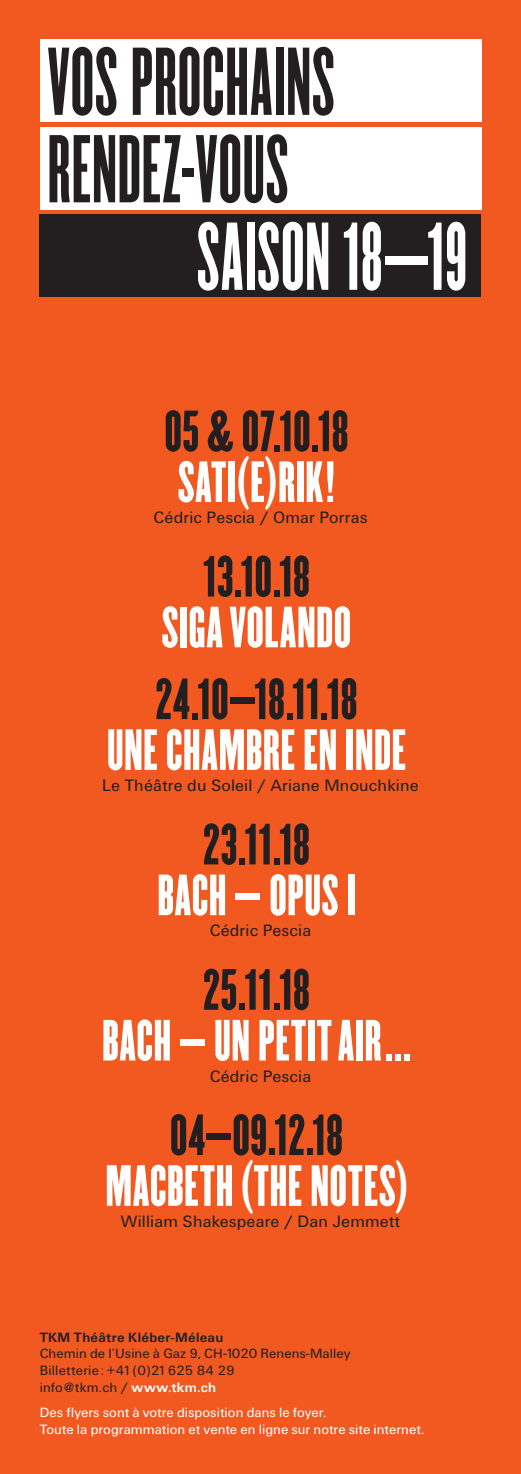
<style>
.page{position:relative;width:521px;height:1474px;background:#fff}
.page>*{position:absolute;margin:0;border:0;box-sizing:border-box;transform-origin:0 0}
.t1{font:84px/87.5px "Champion HTF Bantamweight";letter-spacing:.015em;color:#231f20}
.t2{font:84px "Champion HTF Bantamweight";letter-spacing:.015em;color:#fff}
.t3{font:50.75px/50.8px "Champion HTF Featherweight";letter-spacing:.015em;color:#fff;text-align:center}
.t4{font:50.75px/50.8px "Champion HTF Featherweight";letter-spacing:-.005em;color:#231f20}
.t5{font:17.15px "Unitus T";letter-spacing:.01em;color:#231f20}
.t6{font:14px/16.8px "Unitus T";color:#fff}
.t7{font:14px/16.8px "Unitus T";letter-spacing:.005em;color:#231f20}
.t8{font:700 14px "Unitus T";letter-spacing:.02em;color:#231f20}
.s1{color:#fff}
.s2{font-size:47.25px;color:#fff}
.s3{color:#231f20}
.s4{font-size:47.25px}
.s5{font-weight:700;color:#fff}
</style>
<div class="page">
<div style="left:0;top:0;width:521px;height:1473px;background:#f15921"></div>
<div style="left:40px;top:40px;width:441px;height:82px;background:#fff"></div>
<div style="left:40px;top:127px;width:441px;height:83px;background:#fff"></div>
<div style="left:40px;top:215px;width:441px;height:82px;background:#231f20"></div>
<h1 class="t1" style="left:48px;top:43px;width:289px">VOS PROCHAINS<br>RENDEZ-VOUS</h1>
<h1 class="t2" style="left:197px;top:204px;width:271px">SAISON 18–19</h1>
<h2 class="t4" style="left:165px;top:409px;width:185px">05 &amp; 07.10.18<br><span class="s1">SATI</span><span class="s2">(</span><span class="s1">E</span><span class="s2">)</span><span class="s1">RIK!</span></h2>
<p class="t5" style="left:154px;top:507px;width:215px">Cédric Pescia / Omar Porras</p>
<h2 class="t4" style="left:203px;top:554px;width:108px">13.10.18</h2>
<h2 class="t3" style="left:162px;top:605px;width:191px">SIGAVOLANDO</h2>
<h2 class="t4" style="left:156px;top:676px;width:203px">24.10–18.11.18</h2>
<h2 class="t3" style="left:107px;top:727px;width:301px">UNE CHAMBRE EN INDE</h2>
<p class="t5" style="left:102px;top:775px;width:318px">Le Théâtre du Soleil / Ariane Mnouchkine</p>
<h2 class="t4" style="left:203px;top:822px;width:108px">23.11.18</h2>
<h2 class="t3" style="left:157px;top:872px;width:200px">BACH – OPUS I</h2>
<p class="t5" style="left:210px;top:920px;width:103px">Cédric Pescia</p>
<h2 class="t4" style="left:203px;top:967px;width:108px">25.11.18</h2>
<h2 class="t3" style="left:102px;top:1018px;width:310px">BACH – UN PETITAIR...</h2>
<p class="t5" style="left:210px;top:1065px;width:103px">Cédric Pescia</p>
<h2 class="t3" style="left:105px;top:1112px;width:304px"><span class="s3">04–09.12.18<br></span>MACBETH <span class="s4">(</span>THE NOTES<span class="s4">)</span></h2>
<p class="t5" style="left:121px;top:1211px;width:281px">William Shakespeare / Dan Jemmett</p>
<p class="t8" style="left:40px;top:1328px;width:185px">TKM Théâtre Kléber-Méleau</p>
<p class="t7" style="left:40px;top:1344px;width:312px">Chemin de l’Usine à Gaz 9, CH-1020 Renens-Malley<br>Billetterie: +41 (0)21 625 84 29<br>info@tkm.ch / <span class="s5">www.tkm.ch</span></p>
<p class="t6" style="left:40px;top:1404px;width:386px">Des flyers sont à votre disposition dans le foyer.<br>Toute la programmation et vente en ligne sur notre site internet.</p>
</div>
